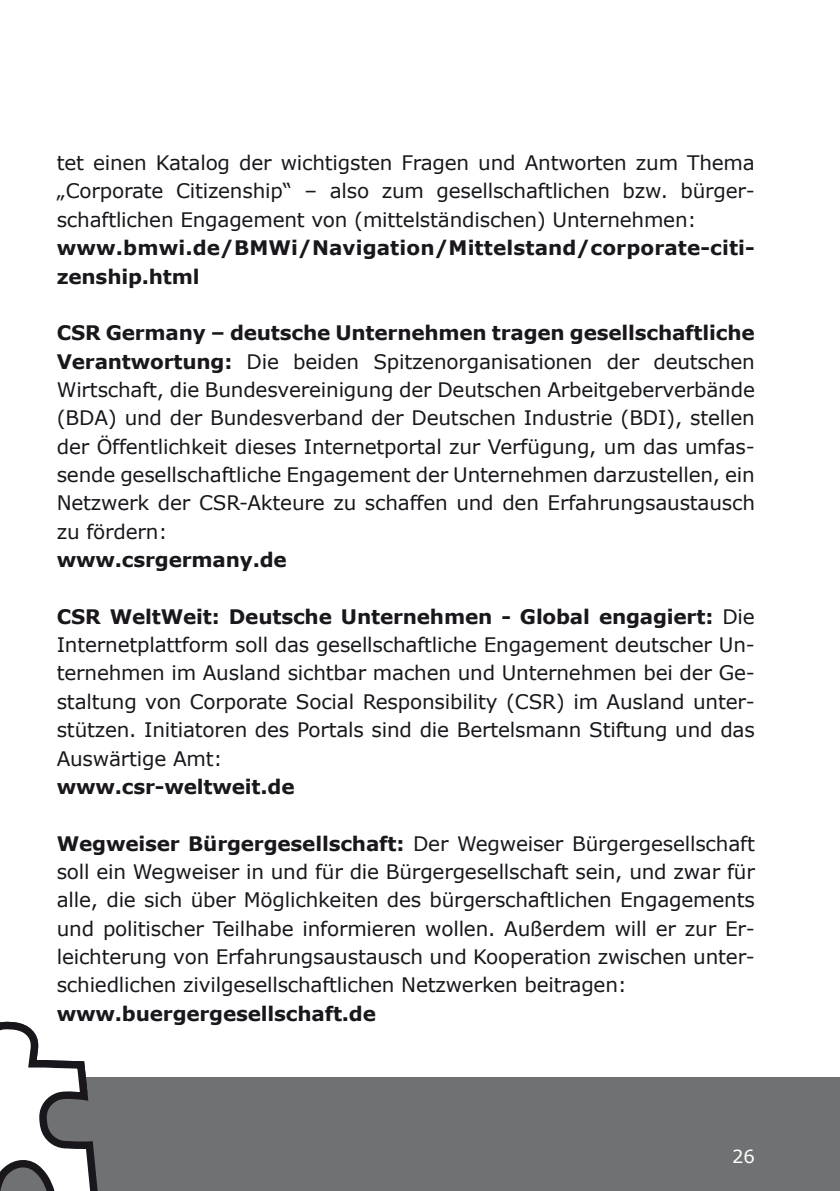
<style>
.page{position:relative;width:840px;height:1191px;background:#fff}
.page>*{position:absolute;margin:0;border:0;box-sizing:border-box;transform-origin:0 0}
.t1{font:20px/28.4px "Verdana";letter-spacing:-.01em;color:#1a171c;text-align:justify}
.t2{font:700 20px/28.4px "Verdana";letter-spacing:-.01em;color:#1a171c}
.t3{font:18px "Verdana";color:#fff}
.s1{font-weight:700}
</style>
<div class="page">
<div style="left:0;top:1077px;width:839px;height:114px;background:#707172"></div>
<svg style="left:0;top:1021px;width:98px;height:170px"></svg>
<p class="t1" style="left:57px;top:148px;width:699px">tet einen Katalog der wichtigsten Fragen und Antworten zum Thema „Corporate Citizenship“ – also zum gesellschaftlichen bzw. bürger&shy;schaftlichen Engagement von (mittelständischen) Unternehmen:</p>
<p class="t2" style="left:57px;top:233px;width:699px">www.bmwi.de/BMWi/Navigation/Mittelstand/corporate-citi&shy;zenship.html</p>
<p class="t1" style="left:57px;top:318px;width:699px"><span class="s1">CSR Germany – deutsche Unternehmen tragen gesellschaftliche Verantwortung:</span> Die beiden Spitzenorganisationen der deutschen Wirtschaft, die Bundesvereinigung der Deutschen Arbeitgeberverbände (BDA) und der Bundesverband der Deutschen Industrie (BDI), stellen der Öffentlichkeit dieses Internetportal zur Verfügung, um das umfas&shy;sende gesellschaftliche Engagement der Unternehmen darzustellen, ein Netzwerk der CSR-Akteure zu schaffen und den Erfahrungsaustausch zu fördern:</p>
<p class="t2" style="left:57px;top:545px;width:231px">www.csrgermany.de</p>
<p class="t1" style="left:57px;top:601px;width:699px"><span class="s1">CSR WeltWeit: Deutsche Unternehmen - Global engagiert:</span> Die Internetplattform soll das gesellschaftliche Engagement deutscher Un&shy;ternehmen im Ausland sichtbar machen und Unternehmen bei der Ge&shy;staltung von Corporate Social Responsibility (CSR) im Ausland unter&shy;stützen. Initiatoren des Portals sind die Bertelsmann Stiftung und das Auswärtige Amt:</p>
<p class="t2" style="left:57px;top:771px;width:239px">www.csr-weltweit.de</p>
<p class="t1" style="left:57px;top:828px;width:699px"><span class="s1">Wegweiser Bürgergesellschaft:</span> Der Wegweiser Bürgergesellschaft soll ein Wegweiser in und für die Bürgergesellschaft sein, und zwar für alle, die sich über Möglichkeiten des bürgerschaftlichen Engagements und politischer Teilhabe informieren wollen. Außerdem will er zur Er&shy;leichterung von Erfahrungsaustausch und Kooperation zwischen unter&shy;schiedlichen zivilgesellschaftlichen Netzwerken beitragen:</p>
<p class="t2" style="left:57px;top:998px;width:320px">www.buergergesellschaft.de</p>
<p class="t3" style="left:731px;top:1144px;width:24px">26</p>
</div>
